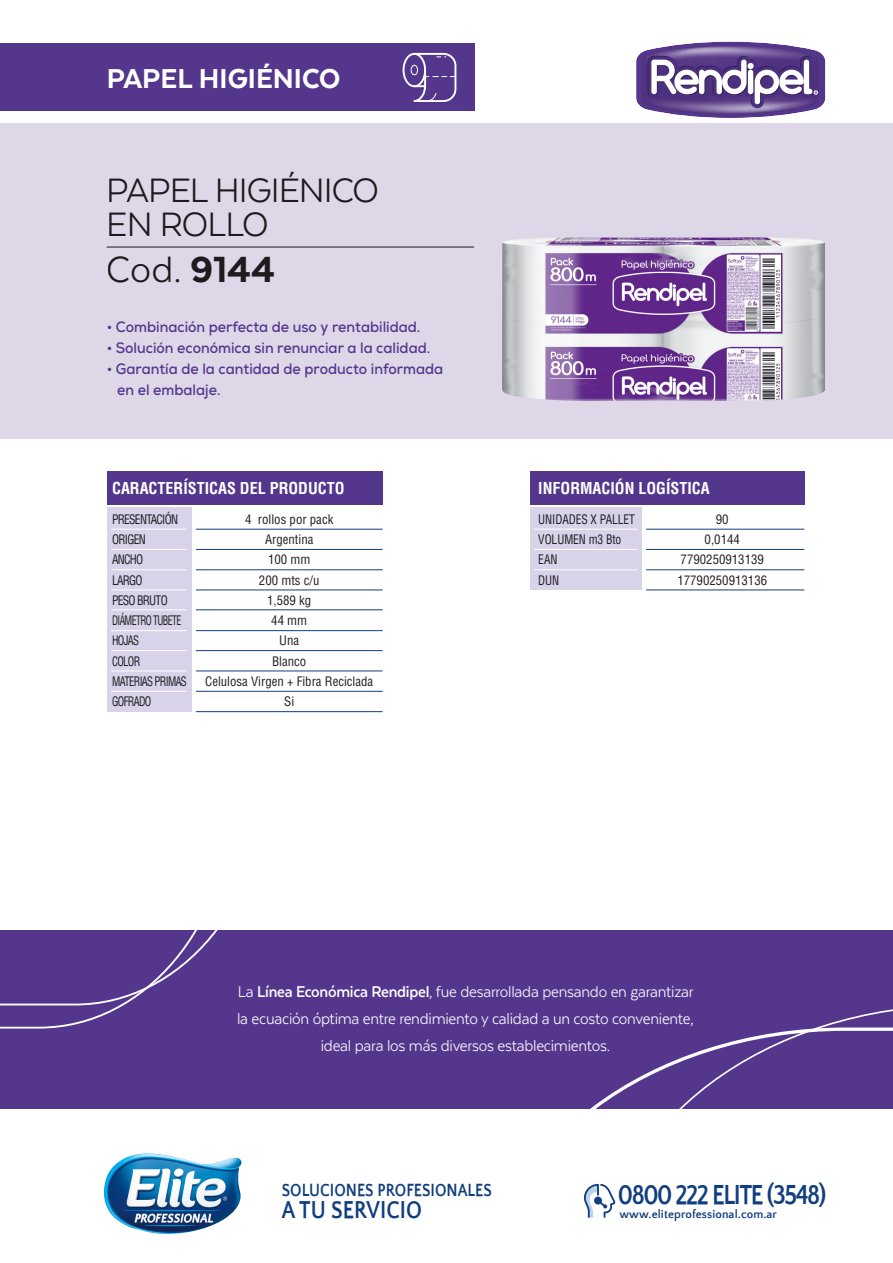
<style>
.page{position:relative;width:893px;height:1263px;background:#fff}
.page>*{position:absolute;margin:0;border:0;box-sizing:border-box;transform-origin:0 0}
.t1{font:42px "Texta";color:#231f20}
.t2{font:39px/34.5px "Texta";letter-spacing:-.025em;color:#231f20}
.t3{font:800 31.5px "Texta";color:#fff}
.t4{font:700 28.35px "Quattrocento Sans";letter-spacing:-.06em;color:#113e7e;scale:.85 1}
.t5{font:700 25.2px "Quattrocento Sans";color:#113e7e;scale:.85 1}
.t6{font:700 18.15px "Quattrocento Sans";color:#113e7e;scale:.85 1}
.t7{font:18px/27px "Texta";letter-spacing:-.015em;color:#fff;text-align:center;scale:.95 1}
.t8{font:700 condensed 16.05px "Helvetica LT Std";color:#fff}
.t9{font:700 15px/21px "Nexa";color:#55368d;scale:.95 1}
.t10{font:condensed 12.75px/20.2px "Helvetica LT Std";letter-spacing:-.005em;color:#231f20;text-align:center}
.t11{font:condensed 12.75px/20.2px "Helvetica LT Std";letter-spacing:-.06em;color:#231f20;scale:.9 1}
.t12{font:condensed 12.75px/20.2px "Helvetica LT Std";letter-spacing:-.005em;color:#231f20;scale:.9 1}
.t13{font:700 11.85px "Quattrocento Sans";letter-spacing:.01em;color:#113e7e}
.s1{font-weight:800}
.s2{font-weight:700}
</style>
<div class="page">
<div style="left:0;top:931px;width:893px;height:178px;background:#55368d"></div>
<svg style="left:590px;top:1009px;width:303px;height:100px"></svg>
<svg style="left:0;top:931px;width:217px;height:98px"></svg>
<div style="left:0;top:123px;width:893px;height:316px;background:#ddd7e8"></div>
<img style="left:502px;top:237px;width:323px;height:164px">
<hr style="left:107px;top:247px;width:367px;height:1px;background:#231f20">
<svg style="left:636px;top:41px;width:190px;height:77px"></svg>
<img style="left:103px;top:1153px;width:139px;height:81px">
<div style="left:0;top:43px;width:474px;height:68px;background:#55368d"></div>
<div style="left:403px;top:53px;width:23px;height:34px;border:2px solid #fff;border-radius:50%"></div>
<div style="left:411px;top:65px;width:7px;height:10px;border:1px solid #fff;border-radius:50%"></div>
<svg style="left:412px;top:52px;width:45px;height:50px"></svg>
<svg style="left:584px;top:1184px;width:31px;height:34px"></svg>
<hr style="left:196px;top:529px;width:187px;height:1px;background:#113e7e">
<hr style="left:196px;top:549px;width:187px;height:1px;background:#113e7e">
<hr style="left:196px;top:569px;width:187px;height:1px;background:#113e7e">
<hr style="left:196px;top:590px;width:187px;height:1px;background:#113e7e">
<hr style="left:196px;top:609px;width:187px;height:1px;background:#113e7e">
<hr style="left:196px;top:630px;width:187px;height:1px;background:#113e7e">
<hr style="left:196px;top:650px;width:187px;height:1px;background:#113e7e">
<hr style="left:196px;top:671px;width:187px;height:1px;background:#113e7e">
<hr style="left:196px;top:691px;width:187px;height:1px;background:#113e7e">
<hr style="left:196px;top:711px;width:187px;height:1px;background:#113e7e">
<div style="left:107px;top:507px;width:84px;height:205px;background:#d9d3e9"></div>
<div style="left:107px;top:471px;width:276px;height:33px;background:#55368d"></div>
<hr style="left:111px;top:529px;width:76px;height:1px;background:#fff">
<hr style="left:111px;top:549px;width:76px;height:1px;background:#fff">
<hr style="left:111px;top:569px;width:76px;height:1px;background:#fff">
<hr style="left:111px;top:589px;width:76px;height:1px;background:#fff">
<hr style="left:111px;top:609px;width:76px;height:1px;background:#fff">
<hr style="left:111px;top:630px;width:76px;height:1px;background:#fff">
<hr style="left:111px;top:650px;width:76px;height:1px;background:#fff">
<hr style="left:111px;top:670px;width:76px;height:1px;background:#fff">
<hr style="left:111px;top:691px;width:76px;height:1px;background:#fff">
<hr style="left:646px;top:529px;width:158px;height:1px;background:#113e7e">
<hr style="left:646px;top:549px;width:158px;height:1px;background:#113e7e">
<hr style="left:646px;top:569px;width:158px;height:1px;background:#113e7e">
<hr style="left:646px;top:590px;width:158px;height:1px;background:#113e7e">
<div style="left:530px;top:507px;width:112px;height:83px;background:#d9d3e9"></div>
<div style="left:530px;top:471px;width:274px;height:33px;background:#55368d"></div>
<hr style="left:534px;top:529px;width:103px;height:1px;background:#fff">
<hr style="left:534px;top:549px;width:103px;height:1px;background:#fff">
<hr style="left:534px;top:569px;width:103px;height:1px;background:#fff">
<h3 class="t3" style="left:107px;top:62px;width:235px">PAPEL HIGIÉNICO</h3>
<h2 class="t2" style="left:107px;top:172px;width:274px">PAPEL HIGIÉNICO<br>EN ROLLO</h2>
<h1 class="t1" style="left:107px;top:248px;width:170px">Cod. <span class="s1">9144</span></h1>
<p class="t9" style="left:107px;top:316px;width:332px">• Combinación perfecta de uso y rentabilidad.</p>
<p class="t9" style="left:107px;top:337px;width:342px">• Solución económica sin renunciar a la calidad.</p>
<p class="t9" style="left:117px;top:358px;width:345px;text-indent:-11px">• Garantía de la cantidad de producto informada en el embalaje.</p>
<p class="t8" style="left:112px;top:478px;width:234px">CARACTERÍSTICAS DEL PRODUCTO</p>
<p class="t11" style="left:112px;top:509px;width:85px">PRESENTACIÓN<br>ORIGEN<br>ANCHO<br>LARGO<br>PESO BRUTO<br>DIÁMETRO TUBETE<br>HOJAS<br>COLOR<br>MATERIAS PRIMAS<br>GOFRADO</p>
<p class="t10" style="left:677px;top:509px;width:91px">90<br>0,0144<br>7790250913139<br>17790250913136</p>
<p class="t8" style="left:538px;top:478px;width:173px">INFORMACIÓN LOGÍSTICA</p>
<p class="t12" style="left:538px;top:509px;width:109px">UNIDADES X PALLET<br>VOLUMEN m3 Bto<br>EAN<br>DUN</p>
<p class="t10" style="left:205px;top:509px;width:170px">4 rollos por pack<br>Argentina<br>100 mm<br>200 mts c/u<br>1,589 kg<br>44 mm<br>Una<br>Blanco<br>Celulosa Virgen + Fibra Reciclada<br>Si</p>
<p class="t7" style="left:237px;top:978px;width:482px">La <span class="s2">Línea Económica Rendipel</span>, fue desarrollada pensando en garantizar la ecuación óptima entre rendimiento y calidad a un costo conveniente, ideal para los más diversos establecimientos.</p>
<p class="t6" style="left:282px;top:1181px;width:248px">SOLUCIONES PROFESIONALES</p>
<h3 class="t5" style="left:282px;top:1196px;width:166px">A TU SERVICIO</h3>
<h3 class="t4" style="left:618px;top:1180px;width:247px">0800 222 ELITE (3548)</h3>
<p class="t13" style="left:619px;top:1208px;width:159px">www.eliteprofessional.com.ar</p>
</div>
